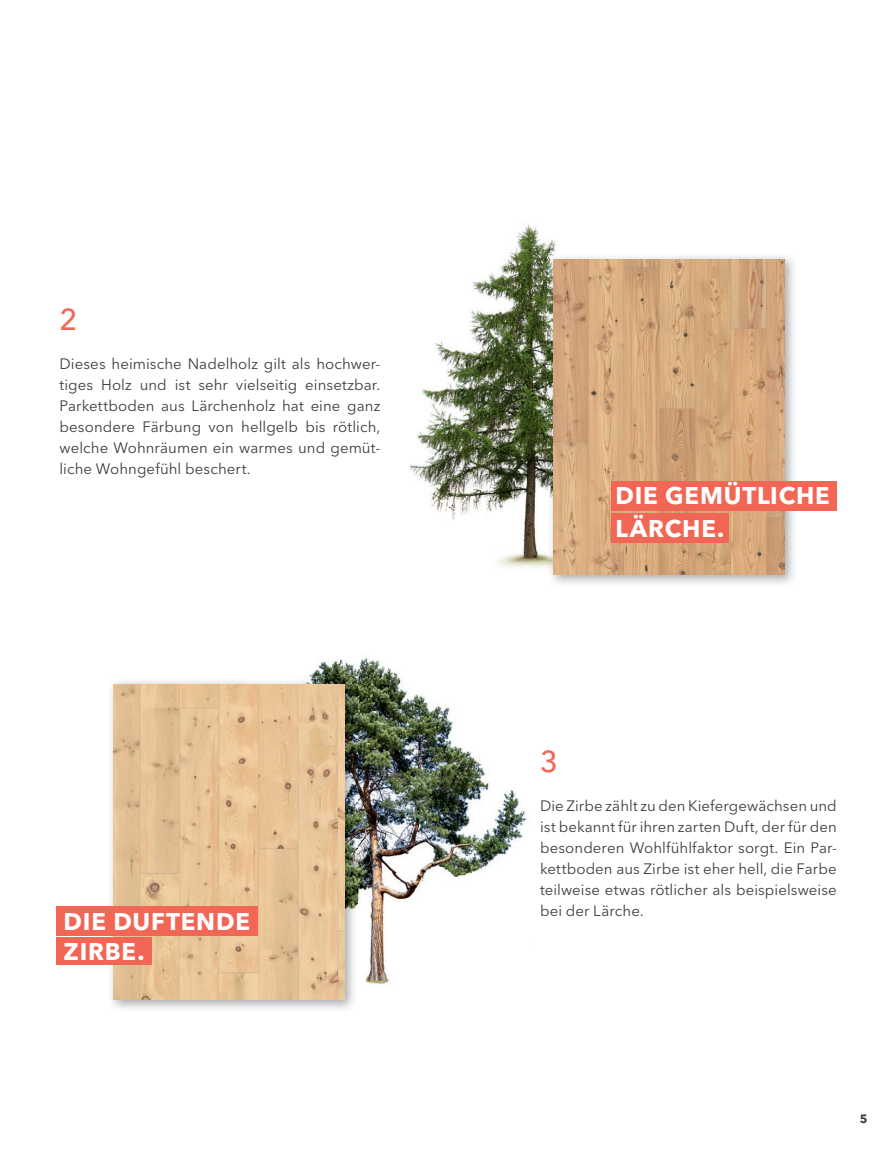
<style>
.page{position:relative;width:893px;height:1149px;background:#fff}
.page>*{position:absolute;margin:0;border:0;box-sizing:border-box;transform-origin:0 0}
.t1{font:500 30px "Avenir Next LT Pro";color:#f26656}
.t2{font:700 24px/30px "Avenir Next LT Pro";letter-spacing:.035em;color:#fff}
.t3{font:15px/21px "Avenir Next LT Pro";letter-spacing:.005em;color:#3e3e3f;text-align:justify}
.t4{font:700 12px "Avenir Next LT Pro";color:#3e3e3f}
</style>
<div class="page">
<img style="left:309px;top:656px;width:218px;height:328px">
<img style="left:409px;top:224px;width:147px;height:345px">
<img style="left:108px;top:678px;width:249px;height:331px">
<img style="left:114px;top:684px;width:231px;height:315px">
<img style="left:551px;top:256px;width:246px;height:328px">
<img style="left:548px;top:253px;width:126px;height:321px">
<img style="left:554px;top:259px;width:231px;height:315px">
<div style="left:56px;top:905px;width:202px;height:30px;background:#f26656"></div>
<div style="left:56px;top:937px;width:95px;height:27px;background:#f26656"></div>
<div style="left:611px;top:480px;width:226px;height:30px;background:#f26656"></div>
<div style="left:611px;top:512px;width:118px;height:30px;background:#f26656"></div>
<h1 class="t1" style="left:60px;top:302px;width:19px">2</h1>
<p class="t3" style="left:60px;top:353px;width:322px">Dieses heimische Nadelholz gilt als hochwer&shy;tiges Holz und ist sehr vielseitig einsetzbar.<br>Parkettboden aus Lärchenholz hat eine ganz besondere Färbung von hellgelb bis rötlich, welche Wohnräumen ein warmes und gemüt&shy;liche Wohngefühl beschert.</p>
<h2 class="t2" style="left:64px;top:905px;width:188px">DIE DUFTENDE<br>ZIRBE.</h2>
<h2 class="t2" style="left:615px;top:479px;width:216px;line-height:33px">DIE GEMÜTLICHE<br>LÄRCHE.</h2>
<h1 class="t1" style="left:540px;top:743px;width:19px">3</h1>
<p class="t3" style="left:540px;top:794px;width:298px">Die Zirbe zählt zu den Kiefergewächsen und ist bekannt für ihren zarten Duft, der für den besonderen Wohlfühlfaktor sorgt. Ein Par&shy;kettboden aus Zirbe ist eher hell, die Farbe teilweise etwas rötlicher als beispielsweise bei der Lärche.</p>
<p class="t4" style="left:860px;top:1111px;width:9px">5</p>
</div>
